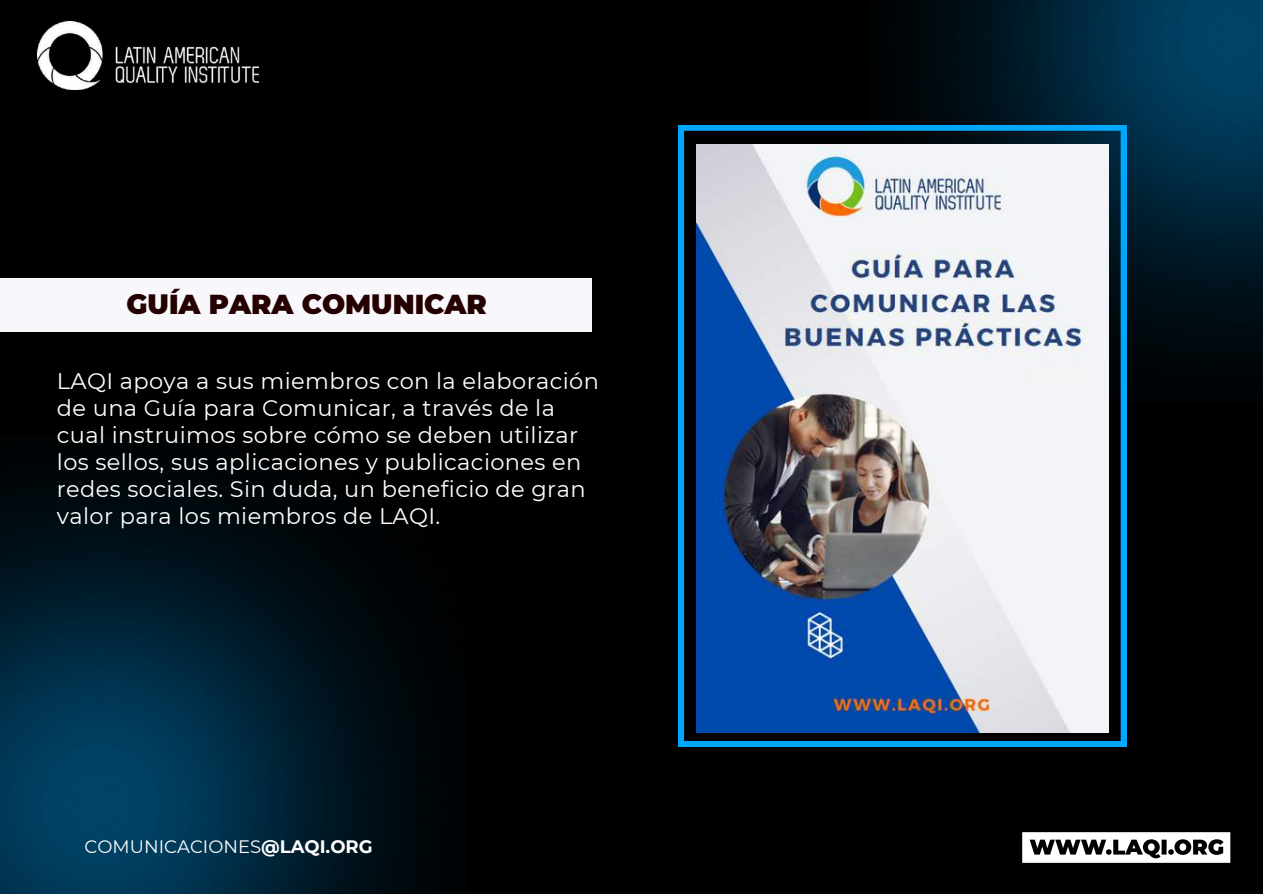
<style>
.page{position:relative;width:1263px;height:894px;background:#fff}
.page>*{position:absolute;margin:0;border:0;box-sizing:border-box;transform-origin:0 0}
.t1{font:900 27.3px "Montserrat";color:#240000}
.t2{font:22.5px/27px "Montserrat";letter-spacing:.015em;color:#fff}
.t3{font:18px "Montserrat";color:#fff}
.s1{font-weight:700}
</style>
<div class="page">
<div style="left:0;top:0;width:1263px;height:893px;background:#000"></div>
<svg style="left:1022px;top:832px;width:208px;height:30px"></svg>
<img style="left:0;top:478px;width:432px;height:415px">
<div style="left:0;top:278px;width:591px;height:53px;background:#f8f8fc"></div>
<img style="left:37px;top:22px;width:222px;height:67px">
<img style="left:911px;top:0;width:352px;height:404px">
<svg style="left:678px;top:125px;width:448px;height:621px"></svg>
<img style="left:697px;top:144px;width:411px;height:588px">
<img style="left:1031px;top:366px;width:54px;height:23px">
<p class="t1" style="left:127px;top:287px;width:362px">GUÍA PARA COMUNICAR</p>
<p class="t2" style="left:57px;top:367px;width:544px">LAQI apoya a sus miembros con la elaboración de una Guía para Comunicar, a través de la cual instruimos sobre cómo se deben utilizar los sellos, sus aplicaciones y publicaciones en redes sociales. Sin duda, un beneficio de gran valor para los miembros de LAQI.</p>
<p class="t3" style="left:85px;top:835px;width:290px">COMUNICACIONES<span class="s1">@LAQI.ORG</span></p>
</div>
